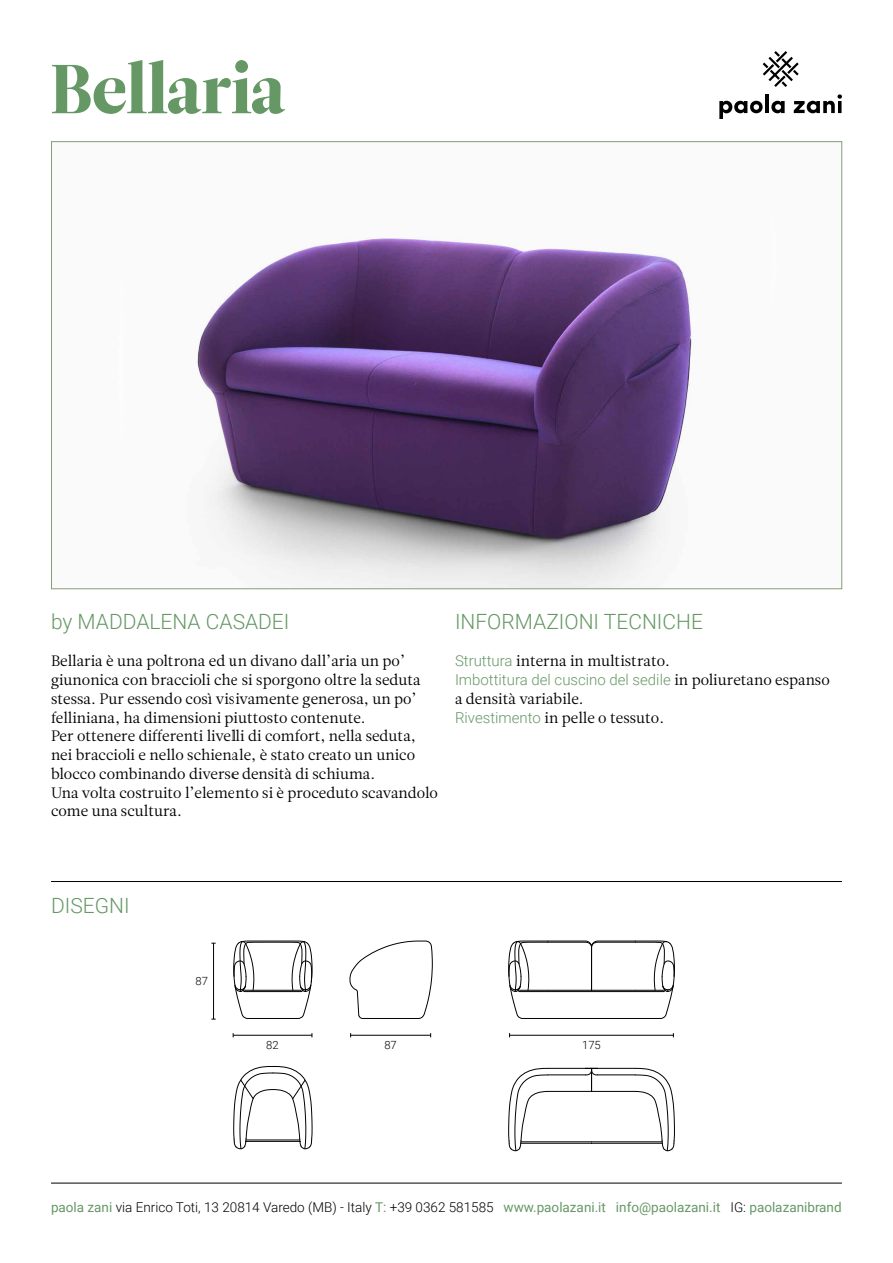
<style>
.page{position:relative;width:893px;height:1263px;background:#fff}
.page>*{position:absolute;margin:0;border:0;box-sizing:border-box;transform-origin:0 0}
.t1{font:69px "Leitura Display";letter-spacing:-.005em;color:#659865}
.t2{font:300 21px "Roboto";color:#659865}
.t3{font:15px/18.8px "Leitura News Roman 1";color:#000}
.t4{font:300 15px "Roboto";color:#659865}
.t5{font:13.5px "Roboto";color:#659865}
.t6{font:300 11.25px "Roboto";color:#000}
.s1{font-family:"Roboto";font-weight:300;color:#659865}
.s2{font-family:"Leitura News Roman 1";font-weight:400;color:#000}
.s3{font-weight:300;color:#000}
</style>
<div class="page">
<hr style="left:51px;top:1183px;width:791px;height:1px;background:#000">
<hr style="left:51px;top:881px;width:791px;height:1px;background:#000">
<svg style="left:719px;top:51px;width:123px;height:68px"></svg>
<img style="left:197px;top:237px;width:497px;height:350px">
<svg style="left:349px;top:940px;width:84px;height:79px"></svg>
<svg style="left:233px;top:940px;width:80px;height:79px"></svg>
<svg style="left:508px;top:940px;width:167px;height:79px"></svg>
<hr style="left:213px;top:943px;width:1px;height:76px;background:#000">
<svg style="left:233px;top:1066px;width:80px;height:84px"></svg>
<svg style="left:508px;top:1068px;width:40px;height:83px"></svg>
<svg style="left:635px;top:1068px;width:40px;height:84px"></svg>
<hr style="left:592px;top:1143px;width:70px;height:1px;background:#020203">
<hr style="left:592px;top:1091px;width:43px;height:1px;background:#020203">
<hr style="left:598px;top:1068px;width:37px;height:1px;background:#020203">
<hr style="left:521px;top:1143px;width:71px;height:1px;background:#020203">
<hr style="left:548px;top:1068px;width:37px;height:1px;background:#020203">
<hr style="left:548px;top:1091px;width:44px;height:1px;background:#020203">
<hr style="left:548px;top:1075px;width:37px;height:1px;background:#020203">
<hr style="left:521px;top:1141px;width:71px;height:1px;background:#020203">
<hr style="left:598px;top:1075px;width:37px;height:1px;background:#020203">
<hr style="left:592px;top:1141px;width:70px;height:1px;background:#020203">
<svg style="left:585px;top:1068px;width:13px;height:24px"></svg>
<hr style="left:233px;top:1035px;width:79px;height:1px;background:#000">
<hr style="left:351px;top:1035px;width:80px;height:1px;background:#000">
<hr style="left:510px;top:1035px;width:163px;height:1px;background:#000">
<h1 class="t1" style="left:50px;top:48px;width:237px">Bellaria</h1>
<h2 class="t2" style="left:51px;top:606px;width:240px">by MADDALENA CASADEI</h2>
<p class="t3" style="left:51px;top:652px;width:388px">Bellaria è una poltrona ed un divano dall’aria un po’ giunonica con braccioli che si sporgono oltre la seduta stessa. Pur essendo così visivamente generosa, un po’ felliniana, ha dimensioni piuttosto contenute.<br>Per ottenere differenti livelli di comfort, nella seduta, nei braccioli e nello schienale, è stato creato un unico blocco combinando diverse densità di schiuma.<br>Una volta costruito l’elemento si è proceduto scavandolo come una scultura.</p>
<h2 class="t2" style="left:455px;top:606px;width:249px">INFORMAZIONI TECNICHE</h2>
<p class="t3" style="left:455px;top:652px;width:216px"><span class="s1">Struttura</span> interna in multistrato.</p>
<p class="t4" style="left:455px;top:669px;width:376px">Imbottitura del cuscino del sedile <span class="s2">in poliuretano espanso</span></p>
<p class="t3" style="left:455px;top:690px;width:211px">a densità variabile.<br><span class="s1">Rivestimento</span> in pelle o tessuto.</p>
<h2 class="t2" style="left:51px;top:891px;width:80px">DISEGNI</h2>
<p class="t6" style="left:195px;top:973px;width:14px">87</p>
<p class="t6" style="left:266px;top:1037px;width:14px">82</p>
<p class="t6" style="left:384px;top:1037px;width:14px">87</p>
<p class="t6" style="left:582px;top:1037px;width:20px">175</p>
<p class="t5" style="left:51px;top:1198px;width:792px">paola zani <span class="s3">via Enrico Toti, 13 20814 Varedo (MB) - Italy</span> T: <span class="s3">+39 0362 581585</span> www.paolazani.it info@paolazani.it <span class="s3">IG:</span> paolazanibrand</p>
</div>
